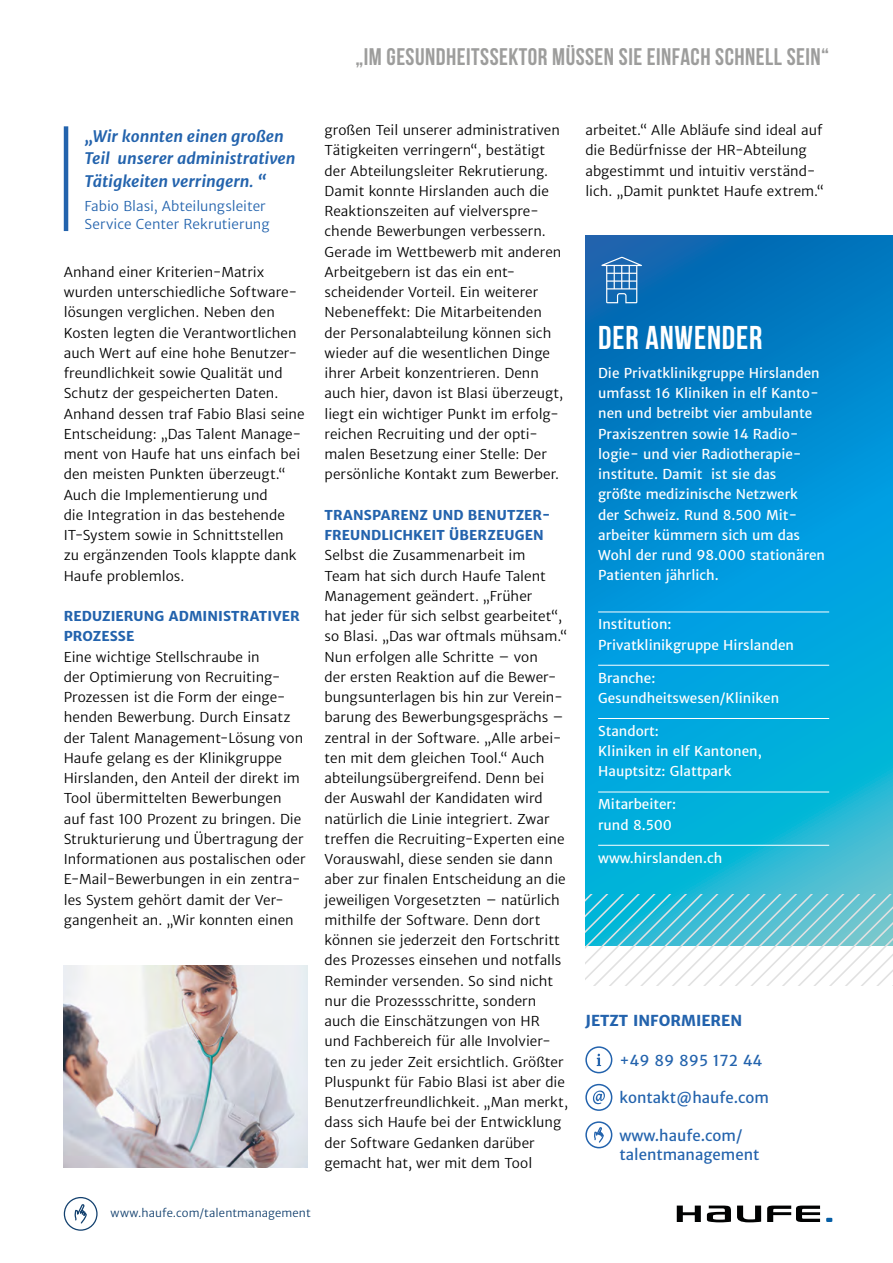
<style>
.page{position:relative;width:893px;height:1263px;background:#fff}
.page>*{position:absolute;margin:0;border:0;box-sizing:border-box;transform-origin:0 0}
.Kasten_Überschrift{font:700 33px "Bebas Neue";letter-spacing:.025em;color:#fff}
.Titel_Headline{font:700 24px "Bebas Neue";letter-spacing:.02em;color:#9d9d9c}
.Text_Aufzählung{font:italic 700 15.75px/22.5px "Haufe Merriweather Sans";color:#2363ad}
.Kontakt___Text_schwa{font:15px/19.5px "Haufe Merriweather Sans";color:#2363ad}
.Kontakt___Info_magen{font:700 15px "Haufe Merriweather Sans";color:#2363ad}
.Copy_light_9pt{font:13.5px/20.2px "Haufe Merriweather Sans Lt";color:#000}
.Kasten_Text{font:13.5px/20.2px "Haufe Merriweather Sans";color:#fff}
.Kasten_Text_Info_Tre{font:13.5px/20.2px "Haufe Merriweather Sans";color:#fff}
.Copy_light_9pt-2{font:700 13.5px/20.2px "Haufe Merriweather Sans";letter-spacing:.005em;color:#2363ad}
.Text_Aufzählung-2{font:13.5px/18px "Haufe Merriweather Sans Lt";color:#2363ad}
.Copy_light_9pt-3{font:11.25px "Haufe Merriweather Sans Lt";letter-spacing:.01em;color:#12406e}
</style>
<div class="page">
<svg style="left:737px;top:1205px;width:24px;height:17px"></svg>
<svg style="left:677px;top:1205px;width:24px;height:17px"></svg>
<svg style="left:767px;top:1205px;width:53px;height:17px"></svg>
<svg style="left:826px;top:1218px;width:6px;height:4px"></svg>
<svg style="left:707px;top:1205px;width:24px;height:17px"></svg>
<div style="left:64px;top:1197px;width:34px;height:34px;border:1px solid #12406e;border-radius:50%"></div>
<svg style="left:74px;top:1204px;width:13px;height:20px"></svg>
<hr style="left:64px;top:126px;width:4px;height:105px;background:#2363ad">
<div style="left:585px;top:1046px;width:27px;height:27px;border:2px solid #2363ad;border-radius:50%"></div>
<svg style="left:597px;top:1054px;width:4px;height:12px"></svg>
<div style="left:585px;top:1084px;width:27px;height:27px;border:2px solid #2363ad;border-radius:50%"></div>
<svg style="left:593px;top:1090px;width:12px;height:14px"></svg>
<svg style="left:594px;top:1127px;width:10px;height:16px"></svg>
<div style="left:585px;top:1121px;width:27px;height:27px;border:2px solid #2363ad;border-radius:50%"></div>
<svg style="left:585px;top:235px;width:308px;height:660px;background:#0496d2"></svg>
<hr style="left:598px;top:612px;width:231px;height:1px;background:#fff">
<hr style="left:598px;top:665px;width:231px;height:1px;background:#fff">
<hr style="left:598px;top:718px;width:231px;height:1px;background:#fff">
<hr style="left:598px;top:792px;width:231px;height:1px;background:#fff">
<hr style="left:598px;top:845px;width:231px;height:1px;background:#fff">
<svg style="left:601px;top:257px;width:42px;height:46px;background:#4486c0"></svg>
<svg style="left:585px;top:895px;width:308px;height:91px"></svg>
<img style="left:64px;top:965px;width:244px;height:203px">
<p class="Titel_Headline" style="left:355px;top:43px;width:475px">„IM GESUNDHEITSSEKTOR MÜSSEN SIE EINFACH SCHNELL SEIN“</p>
<p class="Text_Aufzählung" style="left:85px;top:125px;width:213px">„Wir konnten einen großen<br>Teil unserer administrativen<br>Tätigkeiten verringern. “</p>
<p class="Text_Aufzählung-2" style="left:85px;top:197px;width:186px">Fabio Blasi, Abteilungsleiter<br>Service Center Rekrutierung</p>
<p class="Copy_light_9pt" style="left:64px;top:262px;width:242px">Anhand einer Kriterien-Matrix wurden unterschiedliche Software&shy;lösungen verglichen. Neben den Kosten legten die Verantwortlichen auch Wert auf eine hohe Benutzer&shy;freundlichkeit sowie Qualität und Schutz der gespeicherten Daten.<br>Anhand dessen traf Fabio Blasi seine Entscheidung: „Das Talent Manage&shy;ment von Haufe hat uns einfach bei den meisten Punkten überzeugt.“ Auch die Implementierung und<br>die Integration in das bestehende IT-System sowie in Schnittstellen<br>zu ergänzenden Tools klappte dank Haufe problemlos.</p>
<p class="Copy_light_9pt-2" style="left:64px;top:606px;width:238px">REDUZIERUNG ADMINISTRATIVER<br>PROZESSE</p>
<p class="Copy_light_9pt" style="left:64px;top:647px;width:243px">Eine wichtige Stellschraube in<br>der Optimierung von Recruiting-Prozessen ist die Form der einge&shy;henden Bewerbung. Durch Einsatz der Talent Management-Lösung von Haufe gelang es der Klinikgruppe Hirslanden, den Anteil der direkt im Tool übermittelten Bewerbungen auf fast 100 Prozent zu bringen. Die Strukturierung und Übertragung der Informationen aus postalischen oder E-Mail-Bewerbungen in ein zentra&shy;les System gehört damit der Ver&shy;gangenheit an. „Wir konnten einen</p>
<p class="Copy_light_9pt" style="left:325px;top:120px;width:240px">großen Teil unserer administrativen Tätigkeiten verringern“ , bestätigt der Abteilungsleiter Rekrutierung.<br>Damit konnte Hirslanden auch die Reaktionszeiten auf vielverspre&shy;chende Bewerbungen verbessern.<br>Gerade im Wettbewerb mit anderen Arbeitgebern ist das ein ent&shy;scheidender Vorteil. Ein weiterer Nebeneffekt: Die Mitarbeitenden der Personalabteilung können sich wieder auf die wesentlichen Dinge ihrer Arbeit konzentrieren. Denn auch hier, davon ist Blasi überzeugt, liegt ein wichtiger Punkt im erfolg&shy;reichen Recruiting und der opti&shy;malen Besetzung einer Stelle: Der persönliche Kontakt zum Bewerber.</p>
<p class="Copy_light_9pt-2" style="left:325px;top:505px;width:228px">TRANSPARENZ UND BENUTZER-<br>FREUNDLICHKEIT ÜBERZEUGEN</p>
<p class="Copy_light_9pt" style="left:325px;top:545px;width:245px">Selbst die Zusammenarbeit im<br>Team hat sich durch Haufe Talent Management geändert. „Früher<br>hat jeder für sich selbst gearbeitet“ , so Blasi. „Das war oftmals mühsam.“ Nun erfolgen alle Schritte – von<br>der ersten Reaktion auf die Bewer&shy;bungsunterlagen bis hin zur Verein&shy;barung des Bewerbungsgesprächs – zentral in der Software. „Alle arbei&shy;ten mit dem gleichen Tool.“ Auch abteilungsübergreifend. Denn bei der Auswahl der Kandidaten wird natürlich die Linie integriert. Zwar treffen die Recruiting-Experten eine Vorauswahl, diese senden sie dann aber zur finalen Entscheidung an die jeweiligen Vorgesetzten – natürlich mithilfe der Software. Denn dort können sie jederzeit den Fortschritt des Prozesses einsehen und notfalls Reminder versenden. So sind nicht nur die Prozessschritte, sondern auch die Einschätzungen von HR und Fachbereich für alle Involvier&shy;ten zu jeder Zeit ersichtlich. Größter Pluspunkt für Fabio Blasi ist aber die Benutzerfreundlichkeit. „Man merkt, dass sich Haufe bei der Entwicklung der Software Gedanken darüber gemacht hat, wer mit dem Tool</p>
<p class="Copy_light_9pt-3" style="left:110px;top:1206px;width:202px">www.haufe.com/talentmanagement</p>
<p class="Copy_light_9pt" style="left:585px;top:120px;width:240px">arbeitet.“ Alle Abläufe sind ideal auf die Bedürfnisse der HR-Abteilung abgestimmt und intuitiv verständ&shy;lich. „Damit punktet Haufe extrem.“</p>
<p class="Kasten_Überschrift" style="left:598px;top:320px;width:166px">DER ANWENDER</p>
<p class="Kasten_Text" style="left:598px;top:363px;width:228px">Die Privatklinikgruppe Hirslanden umfasst 16 Kliniken in elf Kanto&shy;nen und betreibt vier ambulante<br>Praxiszentren sowie 14 Radio&shy;logie- und vier Radiotherapie&shy;institute. Damit ist sie das<br>größte medizinische Netzwerk<br>der Schweiz. Rund 8.500 Mit&shy;arbeiter kümmern sich um das<br>Wohl der rund 98.000 stationären<br>Patienten jährlich.</p>
<p class="Kasten_Text_Info_Tre" style="left:598px;top:614px;width:197px">Institution:<br>Privatklinikgruppe Hirslanden</p>
<p class="Kasten_Text_Info_Tre" style="left:598px;top:668px;width:183px">Branche:<br>Gesundheitswesen/Kliniken</p>
<p class="Kasten_Text_Info_Tre" style="left:598px;top:721px;width:165px">Standort:<br>Kliniken in elf Kantonen,<br>Hauptsitz: Glattpark</p>
<p class="Kasten_Text_Info_Tre" style="left:598px;top:794px;width:79px">Mitarbeiter: rund 8.500</p>
<p class="Kasten_Text_Info_Tre" style="left:598px;top:848px;width:126px">www.hirslanden.ch</p>
<p class="Kontakt___Info_magen" style="left:585px;top:1011px;width:158px">JETZT INFORMIEREN</p>
<p class="Kontakt___Text_schwa" style="left:619px;top:1051px;width:145px">+49 89 895 172 44</p>
<p class="Kontakt___Text_schwa" style="left:619px;top:1088px;width:151px">kontakt@haufe.com</p>
<p class="Kontakt___Text_schwa" style="left:619px;top:1126px;width:141px">www.haufe.com/ talentmanagement</p>
</div>
